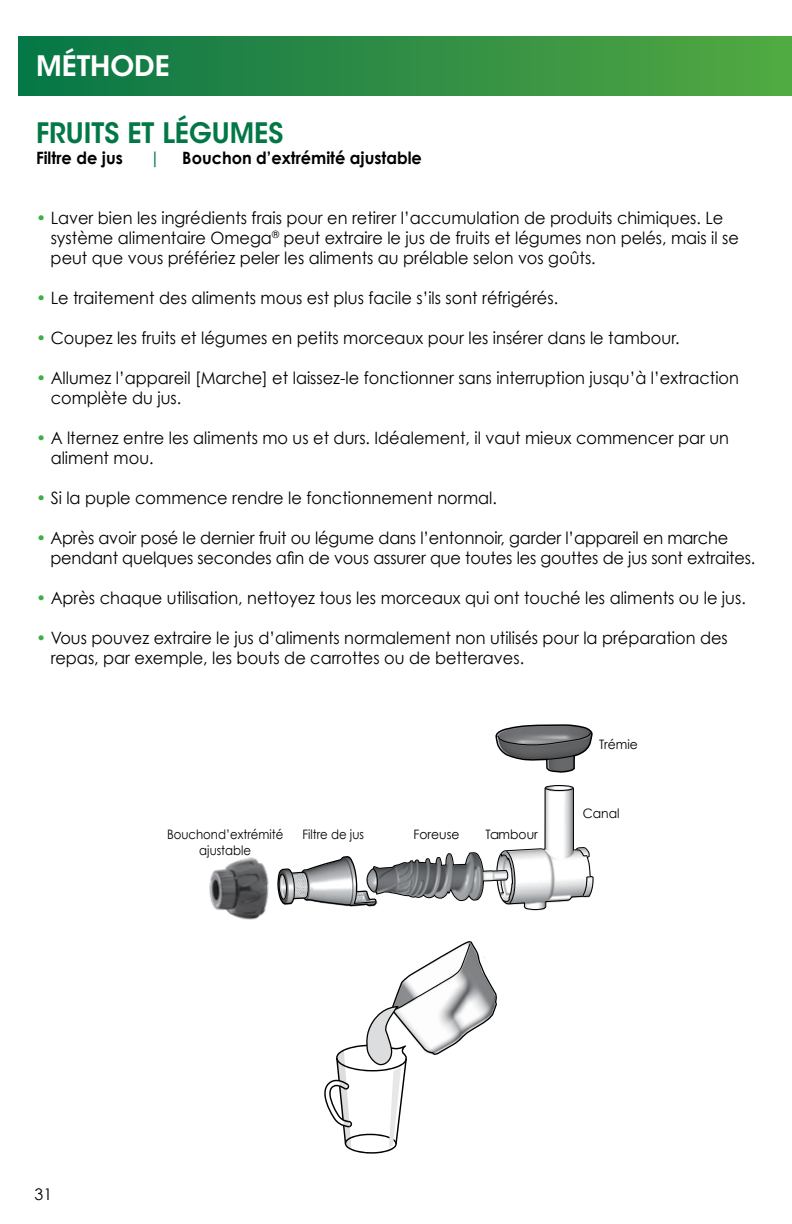
<style>
.page{position:relative;width:792px;height:1224px;background:#fff}
.page>*{position:absolute;margin:0;border:0;box-sizing:border-box;transform-origin:0 0}
.t1{font:600 28px "ITC Avant Garde Std";color:#037846;scale:.95 1}
.t2{font:600 28px "ITC Avant Garde Std";color:#fff}
.t3{font:17px/20px "Century Gothic";color:#000;scale:.95 1}
.t4{font:700 17px "Century Gothic";color:#000;scale:.95 1}
.t5{font:700 17px "Century Gothic";color:#037846;scale:.95 1}
.t6{font:16px "Century Gothic";color:#000}
.t7{font:13px "Century Gothic";color:#000;scale:.9 1}
.t8{font:13px "Century Gothic";color:#000;scale:.95 1}
.s1{font-weight:700;color:#41ad49}
</style>
<div class="page">
<div style="left:18px;top:36px;width:774px;height:59px;background:linear-gradient(to right,#097547,#54a842)"></div>
<svg style="left:277px;top:724px;width:317px;height:187px"></svg>
<svg style="left:324px;top:941px;width:173px;height:213px"></svg>
<img style="left:209px;top:857px;width:60px;height:63px">
<h1 class="t2" style="left:36px;top:48px;width:135px">MÉTHODE</h1>
<h1 class="t1" style="left:36px;top:115px;width:262px">FRUITS ET LÉGUMES</h1>
<p class="t4" style="left:36px;top:147px;width:93px">Filtre de jus</p>
<p class="t5" style="left:150px;top:147px;width:12px">|</p>
<p class="t4" style="left:182px;top:147px;width:254px">Bouchon d’extrémité ajustable</p>
<p class="t3" style="left:51px;top:208px;width:726px;text-indent:-15px"><span class="s1">•</span> Laver bien les ingrédients frais pour en retirer l’accumulation de produits chimiques. Le système alimentaire Omega<sup>®</sup> peut extraire le jus de fruits et légumes non pelés, mais il se peut que vous préfériez peler les aliments au prélable selon vos goûts.</p>
<p class="t3" style="left:36px;top:288px;width:551px"><span class="s1">•</span> Le traitement des aliments mous est plus facile s’ils sont réfrigérés.</p>
<p class="t3" style="left:36px;top:328px;width:679px"><span class="s1">•</span> Coupez les fruits et légumes en petits morceaux pour les insérer dans le tambour.</p>
<p class="t3" style="left:51px;top:368px;width:726px;text-indent:-15px"><span class="s1">•</span> Allumez l’appareil [Marche] et laissez-le fonctionner sans interruption jusqu’à l’extraction complète du jus.</p>
<p class="t3" style="left:51px;top:428px;width:716px;text-indent:-15px"><span class="s1">•</span> A lternez entre les aliments mo us et durs. Idéalement, il vaut mieux commencer par un aliment mou.</p>
<p class="t3" style="left:36px;top:488px;width:487px"><span class="s1">•</span> Si la puple commence rendre le fonctionnement normal.</p>
<p class="t3" style="left:50px;top:528px;width:744px;text-indent:-14px"><span class="s1">•</span> Après avoir posé le dernier fruit ou légume dans l’entonnoir, garder l’appareil en marche pendant quelques secondes afin de vous assurer que toutes les gouttes de jus sont extraites.</p>
<p class="t3" style="left:36px;top:588px;width:749px"><span class="s1">•</span> Après chaque utilisation, nettoyez tous les morceaux qui ont touché les aliments ou le jus.</p>
<p class="t3" style="left:51px;top:628px;width:714px;text-indent:-15px"><span class="s1">•</span> Vous pouvez extraire le jus d’aliments normalement non utilisés pour la préparation des repas, par exemple, les bouts de carrottes ou de betteraves.</p>
<p class="t8" style="left:599px;top:736px;width:42px">Trémie</p>
<p class="t7" style="left:167px;top:827px;width:131px">Bouchond’extrémité</p>
<p class="t7" style="left:302px;top:827px;width:70px">Filtre de jus</p>
<p class="t8" style="left:413px;top:827px;width:50px">Foreuse</p>
<p class="t8" style="left:486px;top:827px;width:57px">Tambour</p>
<p class="t7" style="left:199px;top:843px;width:59px">ajustable</p>
<p class="t8" style="left:583px;top:805px;width:40px">Canal</p>
<p class="t6" style="left:35px;top:1184px;width:19px">31</p>
</div>
